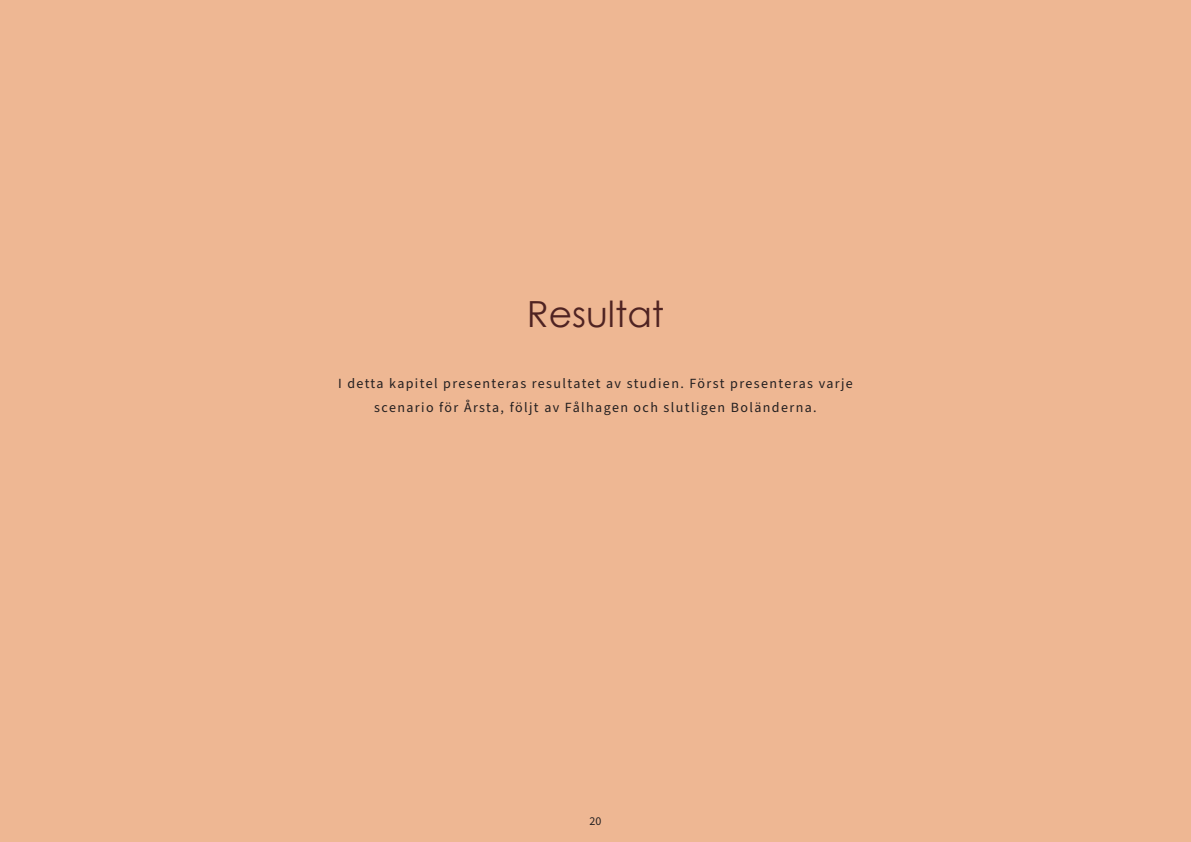
<style>
.page{position:relative;width:1191px;height:842px;background:#eeb793}
.page>*{position:absolute;margin:0;border:0;box-sizing:border-box;transform-origin:0 0}
.t1{font:36px "Century Gothic";color:#4f2322}
.t2{font:14px/24px "Source Sans Pro";letter-spacing:.1em;color:#231f20;text-align:center}
.t3{font:12px "Source Sans Pro";color:#231f20}
</style>
<div class="page">
<p class="t1" style="left:527px;top:289px;width:139px">Resultat</p>
<p class="t2" style="left:338px;top:372px;width:516px">I detta kapitel presenteras resultatet av studien. Först presenteras varje scenario för Årsta, följt av Fålhagen och slutligen Boländerna.</p>
<p class="t3" style="left:589px;top:813px;width:13px">20</p>
</div>
